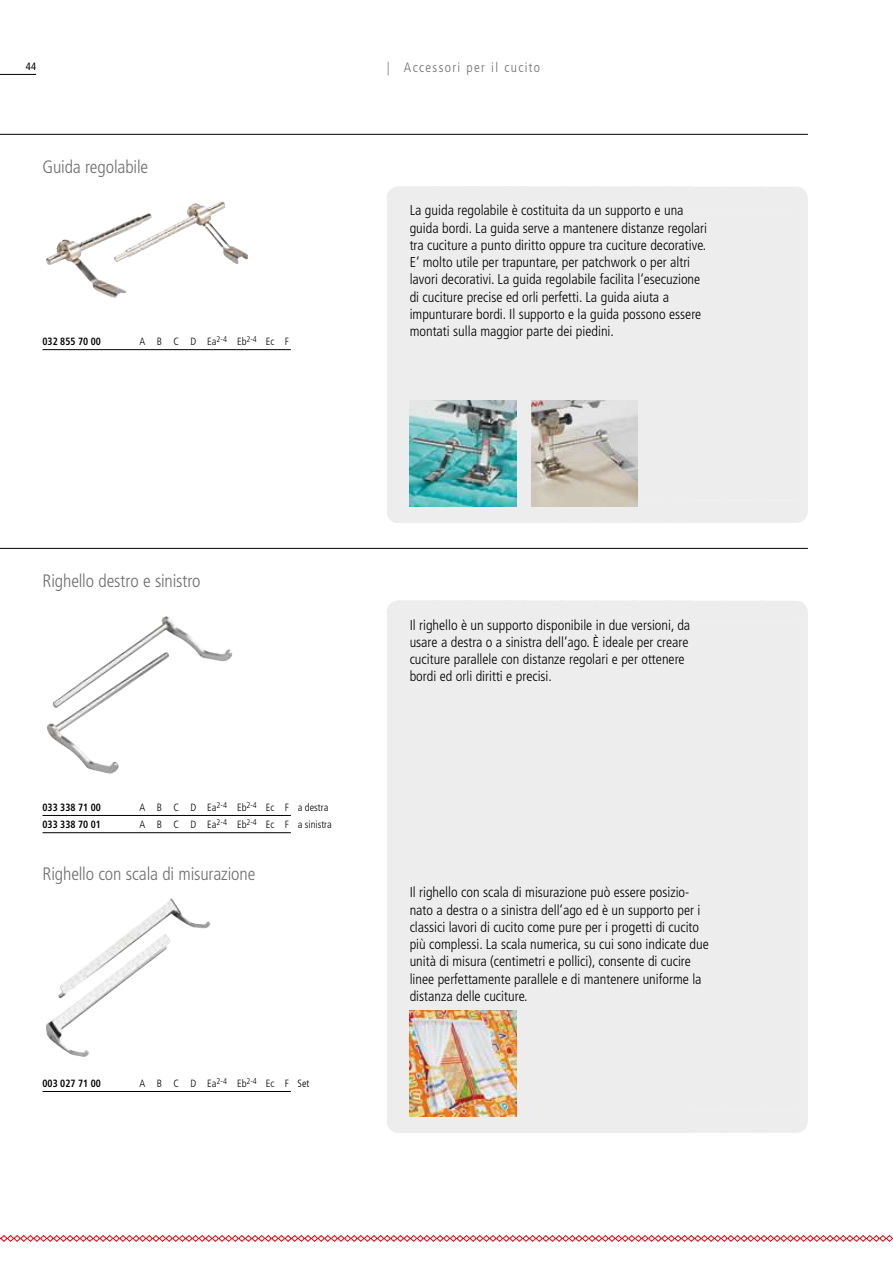
<style>
.page{position:relative;width:893px;height:1263px;background:#fff}
.page>*{position:absolute;margin:0;border:0;box-sizing:border-box;transform-origin:0 0}
.t1{font:300 condensed 18px "Frutiger";letter-spacing:-.01em;color:#706f6f}
.t2{font:300 condensed 14.25px/17.2px "Frutiger";color:#000}
.t3{font:300 condensed 13.5px "Frutiger";letter-spacing:.1em;color:#706f6f}
.t4{font:300 condensed 10.5px "Frutiger";color:#000}
.t5{font:700 condensed 10.5px "Frutiger";color:#000;scale:.93 1}
.t6{font:condensed 10.5px "Frutiger";color:#000}
.s1{font-family:"Frutiger LT Com"}
</style>
<div class="page">
<hr style="left:0;top:74px;width:36px;height:1px;background:#000">
<svg style="left:0;top:1235px;width:893px;height:7px"></svg>
<hr style="left:0;top:134px;width:808px;height:1px;background:#000">
<hr style="left:0;top:548px;width:808px;height:1px;background:#000">
<div style="left:387px;top:198px;width:421px;height:314px;background:#ededed"></div>
<div style="left:387px;top:187px;width:409px;height:22px;background:#ededed"></div>
<div style="left:398px;top:500px;width:398px;height:23px;background:#ededed"></div>
<img style="left:74px;top:202px;width:174px;height:63px">
<img style="left:410px;top:400px;width:106px;height:106px">
<img style="left:531px;top:400px;width:106px;height:106px">
<div style="left:387px;top:612px;width:421px;height:509px;background:#ededed"></div>
<div style="left:387px;top:601px;width:409px;height:22px;background:#ededed"></div>
<div style="left:398px;top:1110px;width:398px;height:23px;background:#ededed"></div>
<img style="left:47px;top:616px;width:186px;height:158px">
<img style="left:410px;top:1010px;width:106px;height:106px">
<img style="left:46px;top:898px;width:165px;height:159px">
<hr style="left:43px;top:349px;width:248px;height:1px;background:#000">
<hr style="left:43px;top:815px;width:248px;height:1px;background:#000">
<hr style="left:43px;top:832px;width:248px;height:1px;background:#000">
<hr style="left:43px;top:1091px;width:248px;height:1px;background:#000">
<p class="t6" style="left:26px;top:60px;width:12px">44</p>
<p class="t3" style="left:387px;top:59px;width:155px">| Accessori per il cucito</p>
<p class="t1" style="left:43px;top:156px;width:107px">Guida regolabile</p>
<p class="t5" style="left:43px;top:335px;width:64px">032 855 70 00</p>
<p class="t4" style="left:140px;top:336px;width:151px">A B C D Ea<sup>2-4</sup> Eb<sup>2-4</sup> Ec F</p>
<p class="t2" style="left:410px;top:202px;width:299px">La guida regolabile è costituita da un supporto e una guida bordi. La guida serve a mantenere distanze regolari tra cuciture a punto diritto oppure tra cuciture decorative.<br>E‘ molto utile per trapuntare, per patchwork o per altri lavori decorativi. La guida regolabile facilita l‘esecuzione di cuciture precise ed orli perfetti. La guida aiuta a impunturare bordi. Il supporto e la guida possono essere montati sulla maggior parte dei piedini.</p>
<p class="t1" style="left:43px;top:570px;width:160px">Righello destro e sinistro</p>
<p class="t5" style="left:43px;top:801px;width:64px">033 338 71 00</p>
<p class="t4" style="left:140px;top:801px;width:190px">A B C D Ea<sup>2-4</sup> Eb<sup>2-4</sup> Ec F a destra</p>
<p class="t5" style="left:43px;top:818px;width:64px">033 338 70 01</p>
<p class="t4" style="left:140px;top:819px;width:194px">A B C D Ea<sup>2-4</sup> Eb<sup>2-4</sup> Ec F a sinistra</p>
<p class="t1" style="left:43px;top:864px;width:214px">Righello con scala di misurazione</p>
<p class="t5" style="left:43px;top:1077px;width:64px">003 027 71 00</p>
<p class="t4" style="left:140px;top:1077px;width:171px">A B C D Ea<sup>2-4</sup> Eb<sup>2-4</sup> Ec F <span class="s1">Set</span></p>
<p class="t2" style="left:410px;top:616px;width:282px">Il righello è un supporto disponibile in due versioni, da usare a destra o a sinistra dell‘ago. È ideale per creare cuciture parallele con distanze regolari e per ottenere bordi ed orli diritti e precisi.</p>
<p class="t2" style="left:410px;top:884px;width:301px">Il righello con scala di misurazione può essere posizio&shy;nato a destra o a sinistra dell‘ago ed è un supporto per i classici lavori di cucito come pure per i progetti di cucito più complessi. La scala numerica, su cui sono indicate due unità di misura (centimetri e pollici), consente di cucire linee perfettamente parallele e di mantenere uniforme la distanza delle cuciture.</p>
</div>
